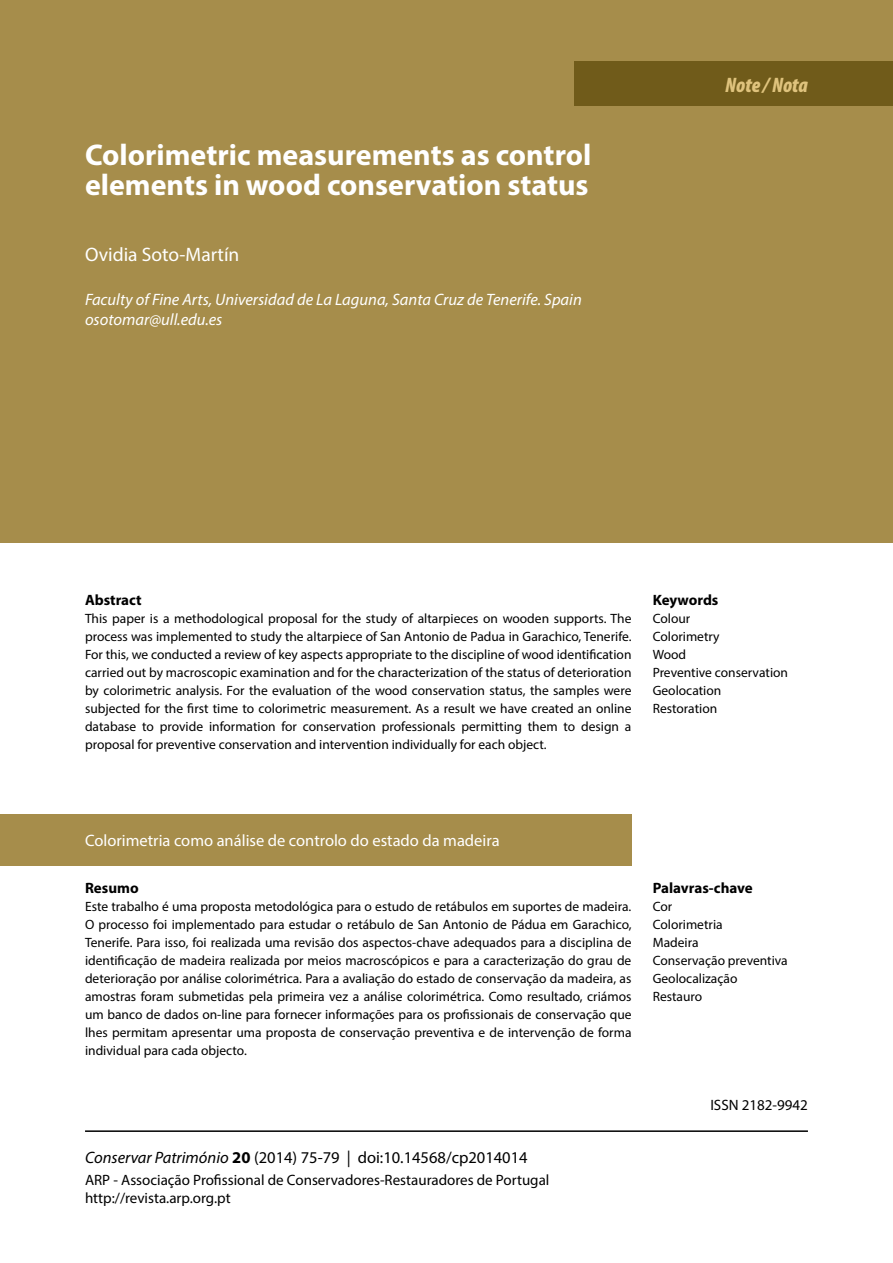
<style>
.page{position:relative;width:893px;height:1263px;background:#fff}
.page>*{position:absolute;margin:0;border:0;box-sizing:border-box;transform-origin:0 0}
.t1{font:700 30px/30px "Myriad Pro";color:#fff}
.t2{font:italic 900 condensed 21px "Myriad Pro";color:#dfc37d}
.t3{font:19.5px "Myriad Pro";color:#fff}
.t4{font:italic 16.5px/19.5px "Myriad Pro";color:#fff}
.t5{font:16.5px "Myriad Pro";color:#000}
.t6{font:16.5px "Myriad Pro";color:#fff}
.t7{font:15px/18px "Myriad Pro";color:#000}
.t8{font:700 15px "Myriad Pro";color:#000}
.t9{font:13.5px/18px "Myriad Pro";color:#000}
.s1{font-style:italic}
.s2{font-weight:700}
</style>
<div class="page">
<div style="left:0;top:0;width:893px;height:542px;background:#a68d4b"></div>
<hr style="left:85px;top:1130px;width:723px;height:2px;background:#000">
<div style="left:574px;top:62px;width:319px;height:44px;background:#705b1a"></div>
<div style="left:0;top:814px;width:631px;height:51px;background:#a68d4b"></div>
<h1 class="t1" style="left:85px;top:139px;width:508px">Colorimetric measurements as control elements in wood conservation status</h1>
<h3 class="t3" style="left:85px;top:243px;width:156px">Ovidia Soto-Martín</h3>
<p class="t4" style="left:85px;top:289px;width:498px">Faculty of Fine Arts, Universidad de La Laguna, Santa Cruz de Tenerife. Spain osotomar@ull.edu.es</p>
<h2 class="t2" style="left:725px;top:74px;width:84px">Note / Nota</h2>
<p class="t8" style="left:85px;top:590px;width:58px">Abstract</p>
<p class="t9" style="left:85px;top:609px;width:548px;text-align:justify">This paper is a methodological proposal for the study of altarpieces on wooden supports. The process was implemented to study the altarpiece of San Antonio de Padua in Garachico, Tenerife.<br>For this, we conducted a review of key aspects appropriate to the discipline of wood identification carried out by macroscopic examination and for the characterization of the status of deterioration by colorimetric analysis. For the evaluation of the wood conservation status, the samples were subjected for the first time to colorimetric measurement. As a result we have created an online database to provide information for conservation professionals permitting them to design a proposal for preventive conservation and intervention individually for each object.</p>
<p class="t8" style="left:653px;top:590px;width:67px">Keywords</p>
<p class="t9" style="left:653px;top:609px;width:137px">Colour<br>Colorimetry<br>Wood<br>Preventive conservation<br>Geolocation<br>Restoration</p>
<p class="t6" style="left:85px;top:830px;width:416px">Colorimetria como análise de controlo do estado da madeira</p>
<p class="t8" style="left:85px;top:878px;width:55px">Resumo</p>
<p class="t9" style="left:85px;top:897px;width:548px;text-align:justify">Este trabalho é uma proposta metodológica para o estudo de retábulos em suportes de madeira.<br>O processo foi implementado para estudar o retábulo de San Antonio de Pádua em Garachico, Tenerife. Para isso, foi realizada uma revisão dos aspectos-chave adequados para a disciplina de identificação de madeira realizada por meios macroscópicos e para a caracterização do grau de deterioração por análise colorimétrica. Para a avaliação do estado de conservação da madeira, as amostras foram submetidas pela primeira vez a análise colorimétrica. Como resultado, criámos um banco de dados on-line para fornecer informações para os profissionais de conservação que lhes permitam apresentar uma proposta de conservação preventiva e de intervenção de forma individual para cada objecto.</p>
<p class="t5" style="left:85px;top:1147px;width:444px"><span class="s1">Conservar Património</span> <span class="s2">20</span> (2014) 75-79 | doi:10.14568/cp2014014</p>
<p class="t7" style="left:85px;top:1171px;width:466px">ARP - Associação Profissional de Conservadores-Restauradores de Portugal http://revista.arp.org.pt</p>
<p class="t8" style="left:653px;top:878px;width:102px">Palavras-chave</p>
<p class="t9" style="left:653px;top:897px;width:137px">Cor<br>Colorimetria<br>Madeira<br>Conservação preventiva<br>Geolocalização<br>Restauro</p>
<p class="t7" style="left:710px;top:1095px;width:99px">ISSN 2182-9942</p>
</div>
